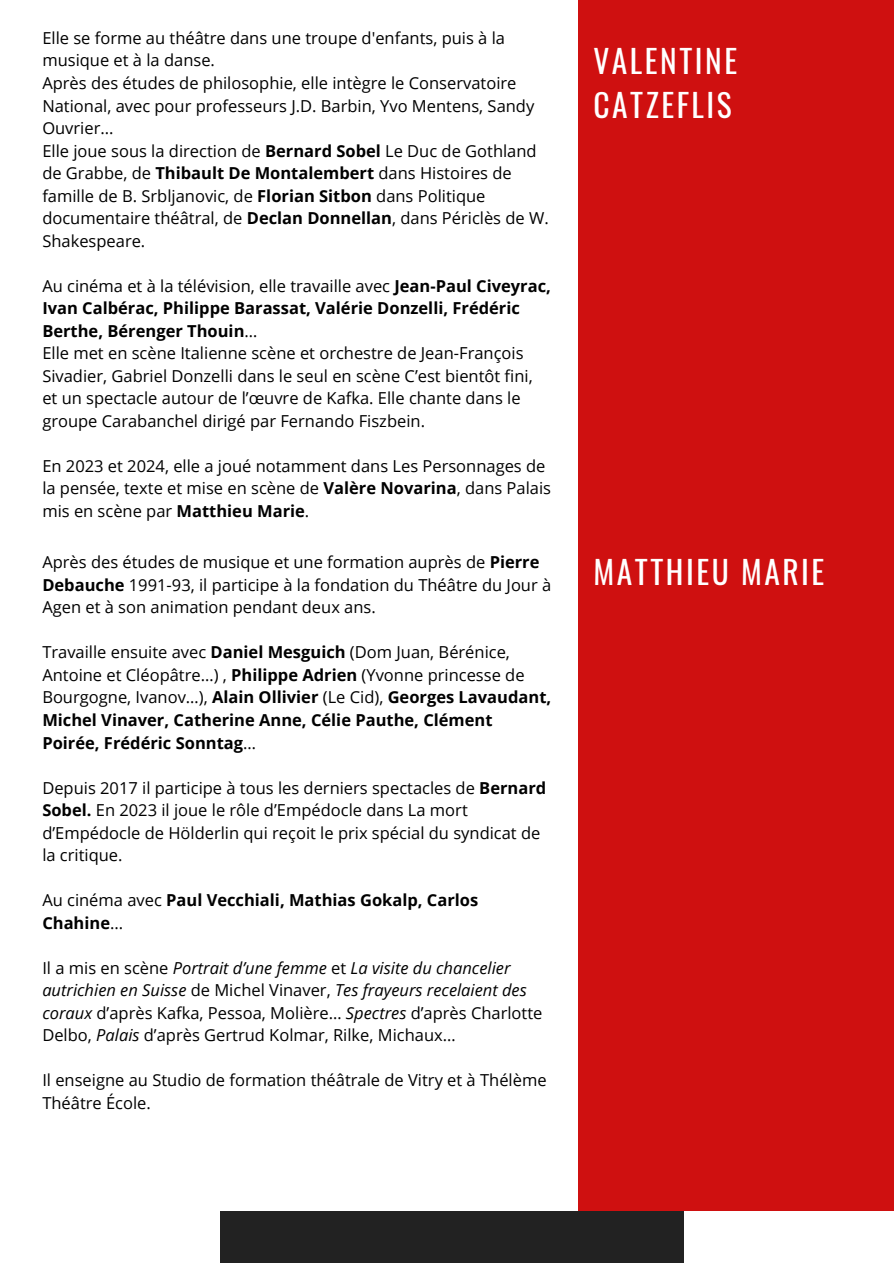
<style>
.page{position:relative;width:894px;height:1263px;background:#fff}
.page>*{position:absolute;margin:0;border:0;box-sizing:border-box;transform-origin:0 0}
.t1{font:31.5px/43.8px "Oswald";letter-spacing:.08em;color:#fff}
.t2{font:16.5px/22.5px "Open Sans";color:#000}
.t3{font:700 16.5px/22.5px "Open Sans";color:#000}
.s1{font-weight:700}
.s2{font-weight:400}
.s3{font-style:italic}
</style>
<div class="page">
<div style="left:578px;top:0;width:316px;height:1211px;background:#cf1010"></div>
<div style="left:220px;top:1211px;width:464px;height:52px;background:#222"></div>
<p class="t2" style="left:42px;top:26px;width:464px">Elle se forme au théâtre dans une troupe d'enfants, puis à la musique et à la danse.</p>
<p class="t2" style="left:42px;top:71px;width:494px">Après des études de philosophie, elle intègre le Conservatoire<br>National, avec pour professeurs J.D. Barbin, Yvo Mentens, Sandy<br>Ouvrier...</p>
<p class="t2" style="left:42px;top:139px;width:508px">Elle joue sous la direction de <span class="s1">Bernard Sobel</span> Le Duc de Gothland de Grabbe, de <span class="s1">Thibault De Montalembert</span> dans Histoires de famille de B. Srbljanovic, de <span class="s1">Florian Sitbon</span> dans Politique documentaire théâtral, de <span class="s1">Declan Donnellan</span>, dans Périclès de W.<br>Shakespeare.</p>
<p class="t3" style="left:42px;top:274px;width:510px"><span class="s2">Au cinéma et à la télévision, elle travaille avec</span> Jean-Paul Civeyrac,<br>Ivan Calbérac, Philippe Barassat, Valérie Donzelli, Frédéric<br>Berthe, Bérenger Thouin<span class="s2">…</span></p>
<p class="t2" style="left:42px;top:341px;width:492px">Elle met en scène Italienne scène et orchestre de Jean-François Sivadier, Gabriel Donzelli dans le seul en scène C’est bientôt fini, et un spectacle autour de l’œuvre de Kafka. Elle chante dans le groupe Carabanchel dirigé par Fernando Fiszbein.</p>
<h1 class="t2" style="left:42px;top:454px;width:510px">En 2023 et 2024, elle a joué notamment dans Les Personnages de la pensée, texte et mise en scène de <span class="s1">Valère Novarina</span>, dans Palais mis en scène par <span class="s1">Matthieu Marie</span>.</h1>
<p class="t2" style="left:42px;top:551px;width:510px">Après des études de musique et une formation auprès de <span class="s1">Pierre<br>Debauche</span> 1991-93, il participe à la fondation du Théâtre du Jour à<br>Agen et à son animation pendant deux ans.</p>
<p class="t3" style="left:42px;top:641px;width:510px"><span class="s2">Travaille ensuite avec</span> Daniel Mesguich <span class="s2">(Dom Juan, Bérénice, Antoine et Cléopâtre…) ,</span> Philippe Adrien <span class="s2">(Yvonne princesse de Bourgogne, Ivanov…),</span> Alain Ollivier <span class="s2">(Le Cid),</span> Georges Lavaudant, Michel Vinaver, Catherine Anne, Célie Pauthe, Clément Poirée, Frédéric Sonntag<span class="s2">…</span></p>
<p class="t2" style="left:42px;top:776px;width:505px">Depuis 2017 il participe à tous les derniers spectacles de <span class="s1">Bernard Sobel.</span> En 2023 il joue le rôle d’Empédocle dans La mort d’Empédocle de Hölderlin qui reçoit le prix spécial du syndicat de la critique.</p>
<p class="t3" style="left:42px;top:888px;width:438px"><span class="s2">Au cinéma avec</span> Paul Vecchiali, Mathias Gokalp, Carlos<br>Chahine<span class="s2">...</span></p>
<p class="t2" style="left:42px;top:956px;width:502px">Il a mis en scène <span class="s3">Portrait d’une femme</span> et <span class="s3">La visite du chancelier autrichien en Suisse</span> de Michel Vinaver, <span class="s3">Tes frayeurs recelaient des coraux</span> d’après Kafka, Pessoa, Molière… <span class="s3">Spectres</span> d’après Charlotte Delbo, <span class="s3">Palais</span> d’après Gertrud Kolmar, Rilke, Michaux…</p>
<p class="t2" style="left:42px;top:1069px;width:506px">Il enseigne au Studio de formation théâtrale de Vitry et à Thélème<br>Théâtre École.</p>
<p class="t1" style="left:594px;top:38px;width:145px">VALENTINE<br>CATZEFLIS</p>
<p class="t1" style="left:594px;top:549px;width:232px">MATTHIEU MARIE</p>
</div>
